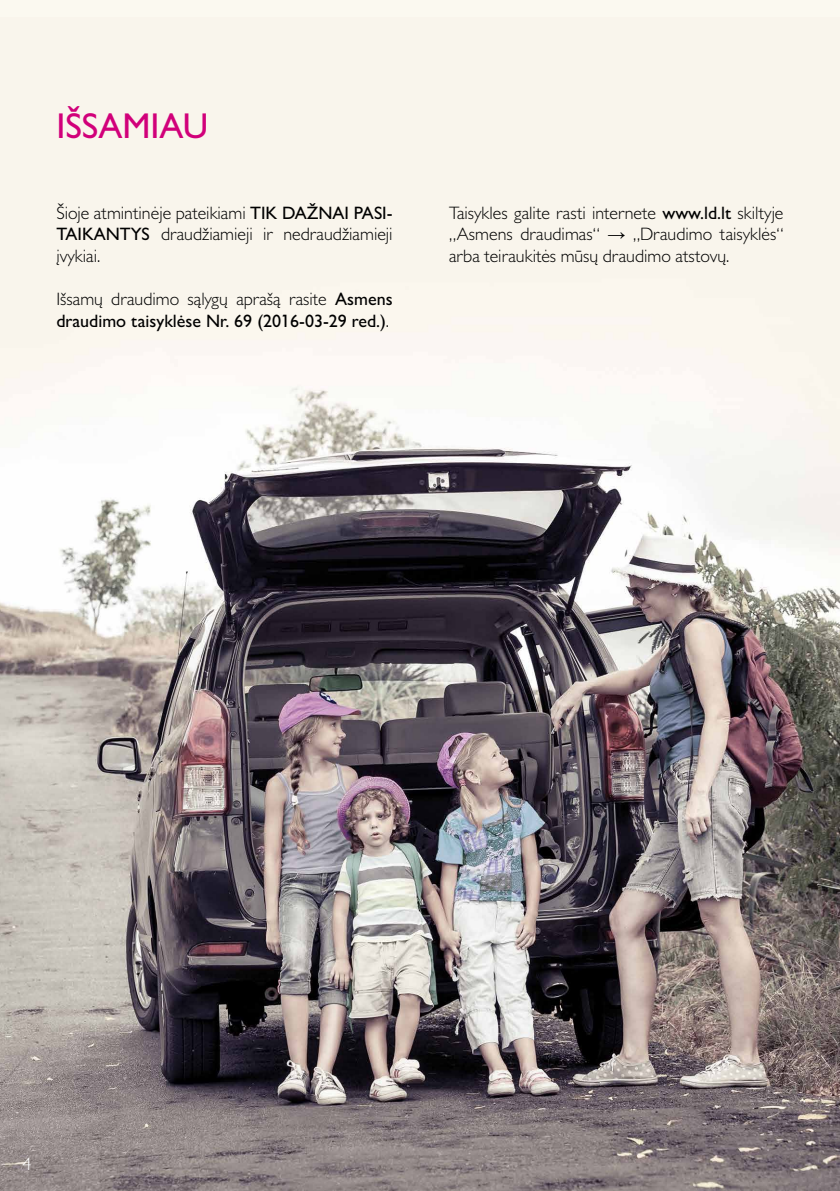
<style>
.page{position:relative;width:840px;height:1191px;background:#fff}
.page>*{position:absolute;margin:0;border:0;box-sizing:border-box;transform-origin:0 0}
.t1{font:500 36px "Gill Sans LD";color:#d1007a}
.t2{font:300 18px/21.6px "Gill Sans LD";color:#000;text-align:justify}
.t3{font:500 18px/21.6px "Gill Sans LD";color:#000}
.t4{font:300 18px "Gill Sans LD";color:#fff}
.s1{font-weight:500}
.s2{font-weight:300}
.s3{font-family:"Arial";font-weight:400}
</style>
<div class="page">
<img style="left:0;top:17px;width:839px;height:1174px">
<h1 class="t1" style="left:56px;top:104px;width:47px">IŠSAMIA</h1>
<h1 class="t1" style="left:183px;top:104px;width:27px">U</h1>
<p class="t2" style="left:56px;top:202px;width:337px">Šioje atmintinėje pateikiami <span class="s1">TIK DAŽNAI PASI-TAIKANTYS</span> draudžiamieji ir nedraudžiamieji įvykiai.</p>
<p class="t3" style="left:56px;top:288px;width:337px"><span class="s2">Išsamų draudimo sąlygų aprašą rasite</span> Asmens draudimo taisyklėse Nr. 69 (2016-03-29 red.)<span class="s2">.</span></p>
<p class="t2" style="left:449px;top:202px;width:336px">Taisykles galite rasti internete <span class="s1">www.ld.lt</span> skiltyje „Asmens draudimas“ <span class="s3">→</span> „Draudimo taisyklės“ arba teiraukitės mūsų draudimo atstovų.</p>
<p class="t4" style="left:22px;top:1153px;width:10px">4</p>
</div>
